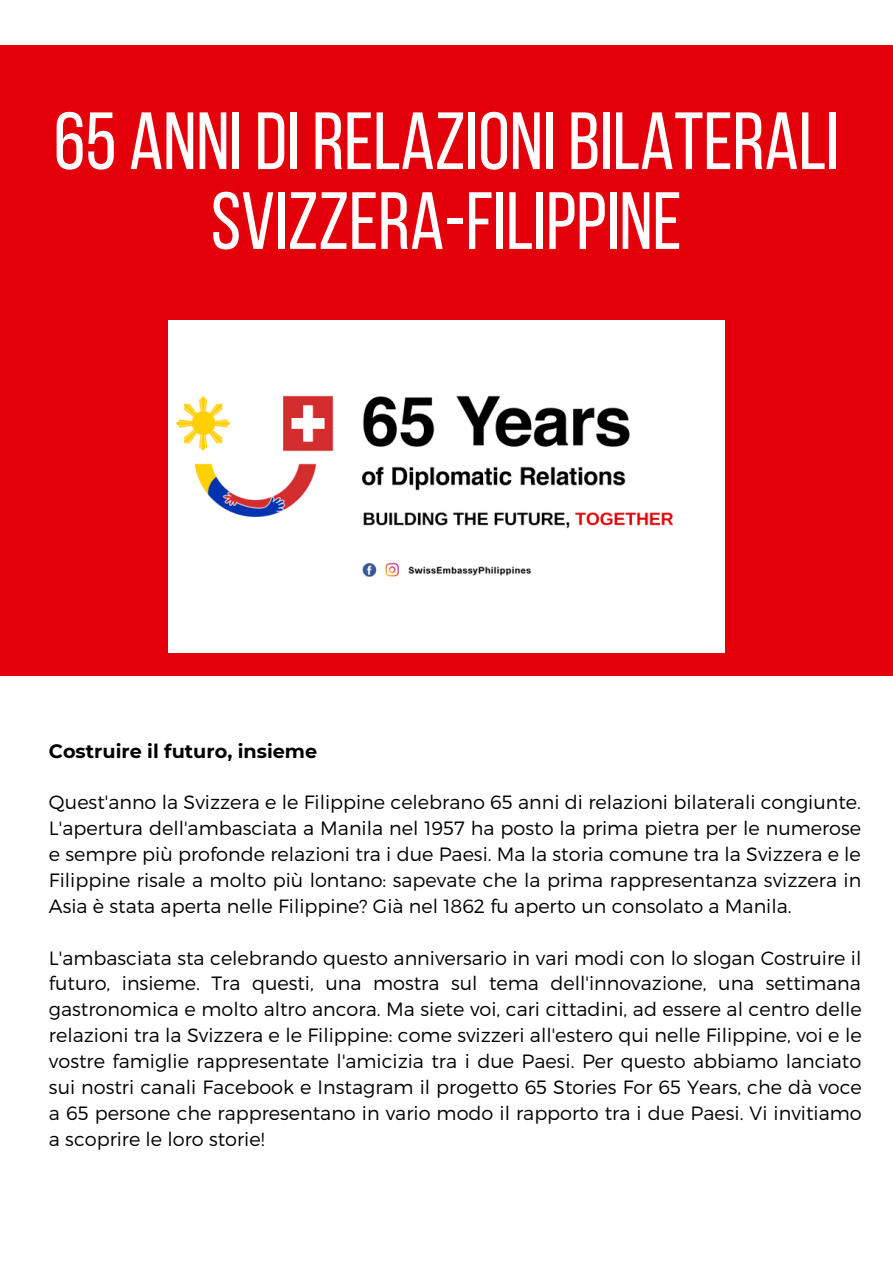
<style>
.page{position:relative;width:893px;height:1264px;background:#fff}
.page>*{position:absolute;margin:0;border:0;box-sizing:border-box;transform-origin:0 0}
.t1{font:80.85px/79.8px "Bebas Neue";color:#fff;text-align:center}
.t2{font:300 19.2px/25.8px "Montserrat";color:#000;text-align:justify}
.t3{font:700 19.2px "Montserrat";color:#000}
</style>
<div class="page">
<div style="left:0;top:45px;width:892px;height:630px;background:#e3000b"></div>
<img style="left:168px;top:320px;width:556px;height:332px">
<h1 class="t1" style="left:54px;top:109px;width:786px">65 ANNI DI RELAZIONI BILATERALI<br>SVIZZERA-FILIPPINE</h1>
<p class="t3" style="left:49px;top:739px;width:270px">Costruire il futuro, insieme</p>
<p class="t2" style="left:49px;top:788px;width:813px">Quest'anno la Svizzera e le Filippine celebrano 65 anni di relazioni bilaterali congiunte.<br>L'apertura dell'ambasciata a Manila nel 1957 ha posto la prima pietra per le numerose e sempre più profonde relazioni tra i due Paesi. Ma la storia comune tra la Svizzera e le Filippine risale a molto più lontano: sapevate che la prima rappresentanza svizzera in Asia è stata aperta nelle Filippine? Già nel 1862 fu aperto un consolato a Manila.</p>
<p class="t2" style="left:49px;top:943px;width:814px">L'ambasciata sta celebrando questo anniversario in vari modi con lo slogan Costruire il futuro, insieme. Tra questi, una mostra sul tema dell'innovazione, una settimana gastronomica e molto altro ancora. Ma siete voi, cari cittadini, ad essere al centro delle relazioni tra la Svizzera e le Filippine: come svizzeri all'estero qui nelle Filippine, voi e le vostre famiglie rappresentate l'amicizia tra i due Paesi. Per questo abbiamo lanciato sui nostri canali Facebook e Instagram il progetto 65 Stories For 65 Years, che dà voce a 65 persone che rappresentano in vario modo il rapporto tra i due Paesi. Vi invitiamo a scoprire le loro storie!</p>
</div>
